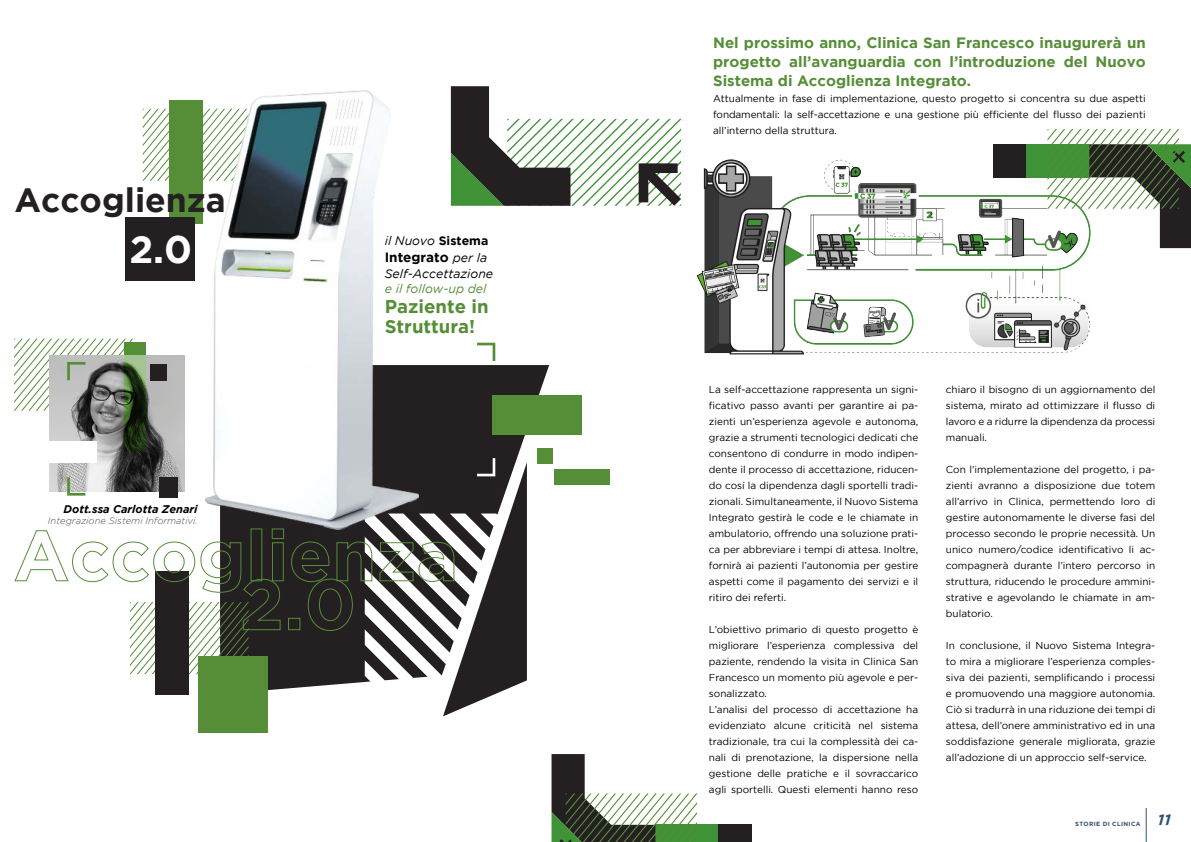
<style>
.page{position:relative;width:1191px;height:842px;background:#fff}
.page>*{position:absolute;margin:0;border:0;box-sizing:border-box;transform-origin:0 0}
.t1{font:700 38.4px "Gotham";color:#fff}
.t2{font:700 33.7px "Gotham";color:#241f21}
.t3{font:700 18.5px/19.7px "Gotham";color:#568e37}
.t4{font:700 15px/19px "Gotham";color:#568e37;text-align:justify}
.t5{font:italic 700 15px "Gotham";color:#345073}
.t6{font:700 13.5px "Gotham";color:#000}
.t7{font:italic 12.3px "Gotham";color:#000}
.t8{font:italic 12.3px "Gotham";color:#568e37}
.t9{font:italic 700 11.1px "Gotham";color:#000}
.t10{font:10px/16px "Gotham";color:#000;text-align:justify}
.t11{font:italic 300 9.5px "Gotham";color:#4f4f4e}
.t12{font:700 6px "Gotham";letter-spacing:.06em;color:#345073}
.s1{font-weight:700;font-style:normal}
.s2{font-weight:400;font-style:italic;font-size:12.3px}
</style>
<div class="page">
<hr style="left:1145px;top:808px;width:1px;height:34px;background:#345073">
<div style="left:537px;top:448px;width:16px;height:16px;background:#568e37"></div>
<div style="left:554px;top:469px;width:55px;height:16px;background:#568e37"></div>
<svg style="left:267px;top:365px;width:282px;height:329px;fill:#241f21"></svg>
<svg style="left:477px;top:343px;width:18px;height:18px"></svg>
<div style="left:156px;top:572px;width:33px;height:123px;background:#241f21"></div>
<div style="left:198px;top:656px;width:69px;height:76px;background:#568e37"></div>
<svg style="left:143px;top:109px;width:63px;height:72px"></svg>
<div style="left:169px;top:100px;width:33px;height:124px;background:#568e37"></div>
<div style="left:126px;top:218px;width:69px;height:63px;background:#241f21"></div>
<div style="left:492px;top:395px;width:90px;height:40px;background:#568e37"></div>
<div style="left:288px;top:618px;width:12px;height:12px;border:1px solid #568e37"></div>
<svg style="left:15px;top:530px;width:269px;height:144px"></svg>
<svg style="left:291px;top:542px;width:81px;height:89px"></svg>
<svg style="left:380px;top:458px;width:147px;height:258px"></svg>
<img style="left:206px;top:90px;width:213px;height:440px">
<img style="left:50px;top:356px;width:135px;height:135px">
<svg style="left:14px;top:339px;width:119px;height:72px"></svg>
<svg style="left:67px;top:477px;width:18px;height:19px"></svg>
<svg style="left:124px;top:342px;width:22px;height:109px"></svg>
<div style="left:151px;top:364px;width:16px;height:16px;background:#241f21"></div>
<div style="left:159px;top:477px;width:18px;height:21px;background:#241f21"></div>
<div style="left:19px;top:440px;width:78px;height:22px;background:#fff"></div>
<svg style="left:450px;top:86px;width:231px;height:120px"></svg>
<img style="left:696px;top:159px;width:394px;height:196px">
<div style="left:993px;top:144px;width:33px;height:33px;background:#241f21"></div>
<div style="left:1026px;top:144px;width:63px;height:33px;background:#3f9235"></div>
<svg style="left:1047px;top:129px;width:144px;height:119px"></svg>
<div style="left:718px;top:825px;width:33px;height:17px;background:#241f21"></div>
<div style="left:655px;top:825px;width:63px;height:17px;background:#3f9235"></div>
<svg style="left:551px;top:754px;width:147px;height:88px"></svg>
<h2 class="t2" style="left:14px;top:181px;width:213px">Accoglienza</h2>
<h1 class="t1" style="left:129px;top:227px;width:64px">2.0</h1>
<p class="t9" style="left:64px;top:503px;width:136px">Dott.ssa Carlotta Zenari</p>
<p class="t11" style="left:48px;top:516px;width:151px">Integrazione Sistemi Informativi.</p>
<p class="t7" style="left:385px;top:233px;width:105px">il Nuovo <span class="s1">Sistema</span></p>
<h3 class="t6" style="left:385px;top:249px;width:104px">Integrato <span class="s2">per la</span></h3>
<p class="t7" style="left:385px;top:267px;width:110px">Self-Accettazione</p>
<p class="t8" style="left:385px;top:282px;width:103px">e il follow-up del</p>
<h3 class="t3" style="left:385px;top:296px;width:105px">Paziente in<br>Struttura!</h3>
<h3 class="t4" style="left:713px;top:33px;width:434px">Nel prossimo anno, Clinica San Francesco inaugurerà un progetto all’avanguardia con l’introduzione del Nuovo Sistema di Accoglienza Integrato.</h3>
<p class="t10" style="left:713px;top:90px;width:434px">Attualmente in fase di implementazione, questo progetto si concentra su due aspetti fondamentali: la self-accettazione e una gestione più efficiente del flusso dei pazienti all’interno della struttura.</p>
<p class="t10" style="left:709px;top:381px;width:211px">La self-accettazione rappresenta un signi&shy;ficativo passo avanti per garantire ai pa&shy;zienti un’esperienza agevole e autonoma, grazie a strumenti tecnologici dedicati che consentono di condurre in modo indipen&shy;dente il processo di accettazione, riducen&shy;do così la dipendenza dagli sportelli tradi&shy;zionali. Simultaneamente, il Nuovo Sistema Integrato gestirà le code e le chiamate in ambulatorio, offrendo una soluzione prati&shy;ca per abbreviare i tempi di attesa. Inoltre, fornirà ai pazienti l’autonomia per gestire aspetti come il pagamento dei servizi e il ritiro dei referti.</p>
<p class="t10" style="left:709px;top:621px;width:211px;text-align:left">L’obiettivo primario di questo progetto è migliorare l’esperienza complessiva del paziente, rendendo la visita in Clinica San Francesco un momento più agevole e per&shy;sonalizzato.<br>L’analisi del processo di accettazione ha evidenziato alcune criticità nel sistema tradizionale, tra cui la complessità dei ca&shy;nali di prenotazione, la dispersione nella gestione delle pratiche e il sovraccarico agli sportelli. Questi elementi hanno reso</p>
<p class="t10" style="left:946px;top:381px;width:211px">chiaro il bisogno di un aggiornamento del sistema, mirato ad ottimizzare il flusso di lavoro e a ridurre la dipendenza da processi manuali.</p>
<p class="t10" style="left:946px;top:461px;width:211px">Con l’implementazione del progetto, i pa&shy;zienti avranno a disposizione due totem all’arrivo in Clinica, permettendo loro di gestire autonomamente le diverse fasi del processo secondo le proprie necessità. Un unico numero/codice identificativo li ac&shy;compagnerà durante l’intero percorso in struttura, riducendo le procedure ammini&shy;strative e agevolando le chiamate in am&shy;bulatorio.</p>
<p class="t10" style="left:946px;top:637px;width:211px">In conclusione, il Nuovo Sistema Integra&shy;to mira a migliorare l’esperienza comples&shy;siva dei pazienti, semplificando i processi e promuovendo una maggiore autonomia.<br>Ciò si tradurrà in una riduzione dei tempi di attesa, dell’onere amministrativo ed in una soddisfazione generale migliorata, grazie all’adozione di un approccio self-service.</p>
<p class="t12" style="left:1075px;top:821px;width:67px">STORIE DI CLINICA</p>
<h3 class="t5" style="left:1157px;top:811px;width:15px">11</h3>
</div>
